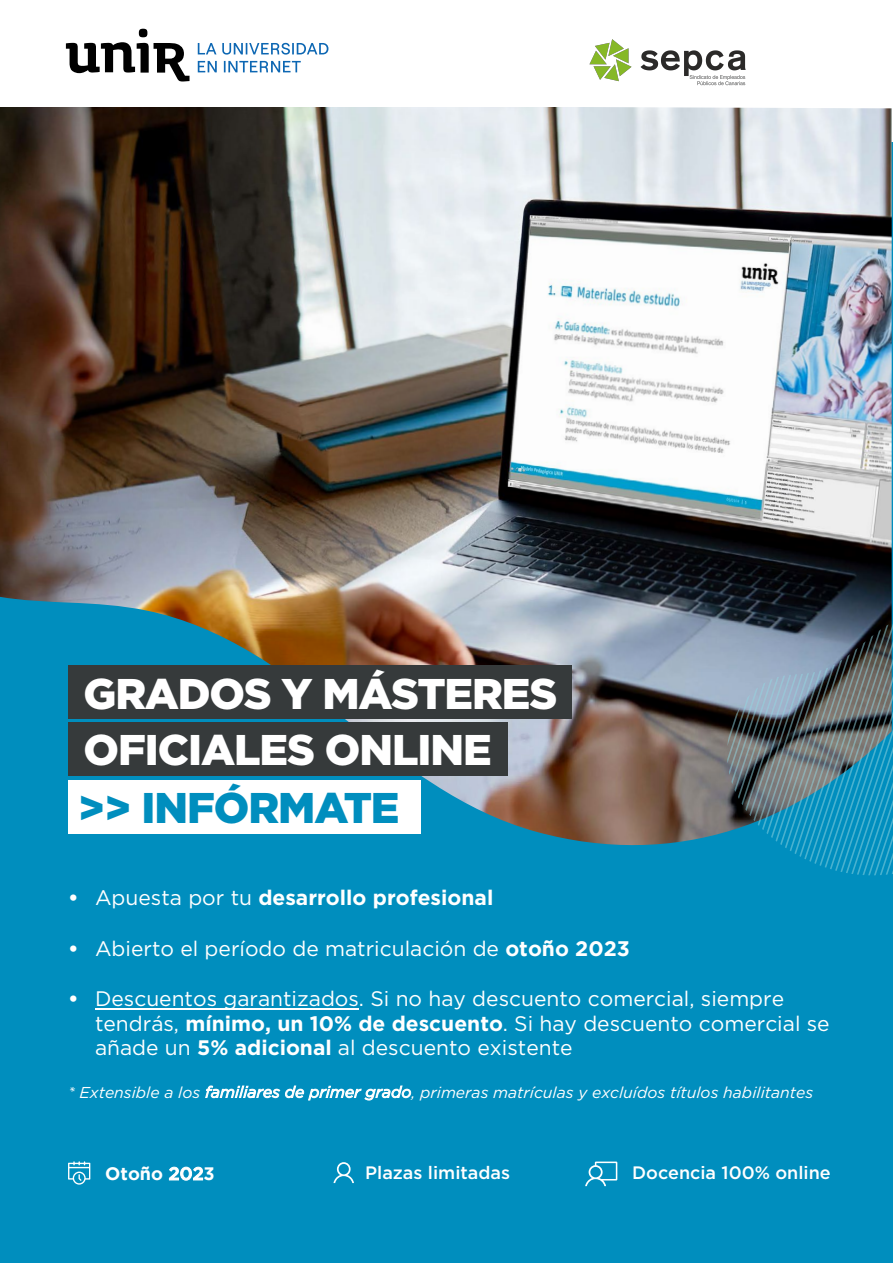
<style>
.page{position:relative;width:893px;height:1263px;background:#fff}
.page>*{position:absolute;margin:0;border:0;box-sizing:border-box;transform-origin:0 0}
.Título_nivel1{font:900 42.9px "Gotham";letter-spacing:-.025em;color:#fff}
.Título_nivel1-2{font:900 42.9px "Gotham";letter-spacing:-.025em;color:#008ebe}
.t1{font:21px/24.5px "Gotham";color:#fff}
.t2{font:700 21px "Gotham";color:#fff}
.Listado-afiliados{font:500 18px "Gotham";color:#fff}
.Listado-afiliados-2{font:700 18px "Gotham";color:#fff}
.listado{font:italic 15.75px "Gotham";color:#fff}
.s1{font-weight:400}
.s2{font-weight:700}
.s3{font-weight:500}
</style>
<div class="page">
<div style="left:0;top:142px;width:893px;height:1121px;background:#008ebe"></div>
<img style="left:0;top:107px;width:892px;height:739px">
<svg style="left:66px;top:29px;width:124px;height:52px"></svg>
<svg style="left:198px;top:43px;width:130px;height:29px"></svg>
<div style="left:68px;top:665px;width:504px;height:54px;background:#363a3b"></div>
<div style="left:68px;top:722px;width:440px;height:54px;background:#363a3b"></div>
<div style="left:68px;top:780px;width:352px;height:54px;background:#fff"></div>
<svg style="left:749px;top:613px;width:144px;height:262px"></svg>
<svg style="left:68px;top:1161px;width:22px;height:23px"></svg>
<svg style="left:585px;top:1161px;width:32px;height:25px"></svg>
<svg style="left:333px;top:1162px;width:21px;height:21px"></svg>
<img style="left:589px;top:39px;width:157px;height:47px">
<hr style="left:95px;top:1009px;width:264px;height:1px;background:#fff">
<p class="Título_nivel1" style="left:84px;top:664px;width:475px">GRADOS Y MÁSTERES</p>
<p class="Título_nivel1" style="left:84px;top:720px;width:410px">OFICIALES ONLINE</p>
<p class="Título_nivel1-2" style="left:78px;top:778px;width:323px">&gt;&gt; INFÓRMATE</p>
<p class="t2" style="left:68px;top:883px;width:427px">• <span class="s1">Apuesta por tu</span> desarrollo profesional</p>
<p class="t1" style="left:68px;top:936px;width:563px"><span class="s2">•</span> Abierto el período de matriculación de <span class="s2">otoño 2023</span></p>
<p class="t1" style="left:95px;top:986px;width:736px;text-indent:-27px"><span class="s2">•</span> Descuentos garantizados. Si no hay descuento comercial, siempre tendrás, <span class="s2">mínimo, un 10% de descuento</span>. Si hay descuento comercial se añade un <span class="s2">5% adicional</span> al descuento existente</p>
<p class="listado" style="left:68px;top:1082px;width:747px">* Extensible a los familiares de primer grado, primeras matrículas y excluídos títulos habilitantes</p>
<p class="Listado-afiliados-2" style="left:105px;top:1163px;width:111px">Otoño <span class="s3">202</span>3</p>
<p class="Listado-afiliados" style="left:632px;top:1160px;width:200px">Docencia 100% online</p>
<p class="Listado-afiliados" style="left:365px;top:1160px;width:146px">Plazas limitadas</p>
</div>
